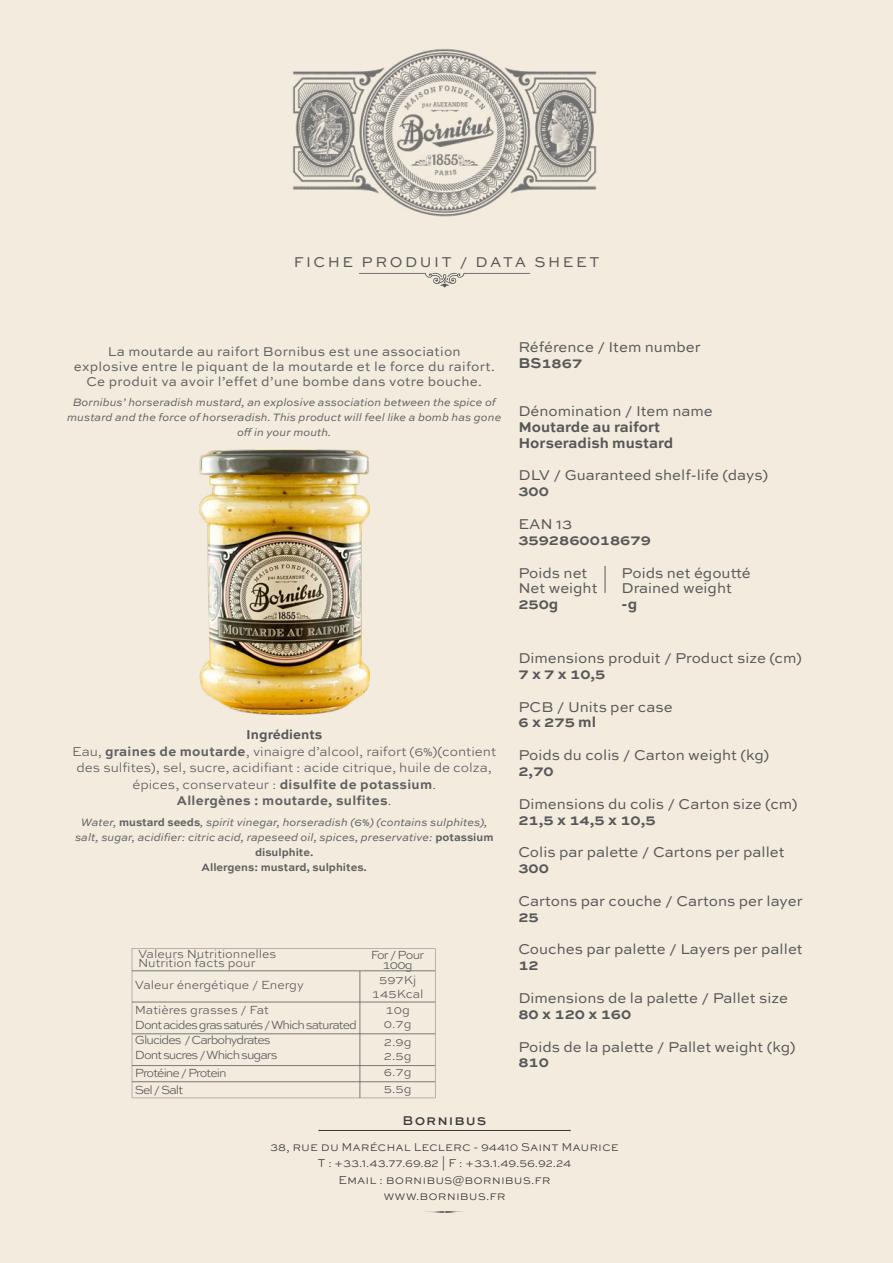
<style>
.page{position:relative;width:893px;height:1263px;background:#f2ebde}
.page>*{position:absolute;margin:0;border:0;box-sizing:border-box;transform-origin:0 0}
.t1{font:15px/15.8px "Sweet Sans Pro";color:#565758}
.t2{font:700 15px/15.8px "Sweet Sans Pro";color:#565758}
.t3{font:15px "Sweet Sans Pro";letter-spacing:.17em;color:#565758}
.t4{font:300 13.5px/16.5px "Sweet Sans Pro";color:#565758;text-align:center}
.t5{font:13.5px/15px "Sweet Sans Pro";letter-spacing:.02em;color:#5f6161;text-align:center}
.t6{font:500 13.5px "Sweet Sans Pro";letter-spacing:.075em;color:#3c3c3c}
.t7{font:300 12.45px/16.5px "Sweet Sans Pro";letter-spacing:-.02em;color:#565758}
.t8{font:300 12.45px/15.1px "Sweet Sans Pro";letter-spacing:-.08em;color:#565758}
.t9{font:300 12.45px/24.9px "Sweet Sans Pro";color:#565758}
.t10{font:300 12px/16.5px "Sweet Sans Pro";color:#3c3c3c;text-align:center}
.t11{font:italic 11.25px/15px "Sweet Sans Pro";color:#5f6161;text-align:center}
.s1{font-weight:700}
.s2{font-weight:700;color:#5f6161}
.s3{font-weight:700;font-style:normal}
</style>
<div class="page">
<svg style="left:359px;top:273px;width:171px;height:14px"></svg>
<hr style="left:319px;top:1130px;width:251px;height:1px;background:#3c3c3c">
<img style="left:292px;top:49px;width:305px;height:168px">
<svg style="left:605px;top:566px;width:1px;height:27px"></svg>
<svg style="left:132px;top:948px;width:303px;height:150px"></svg>
<img style="left:199px;top:449px;width:170px;height:266px">
<p class="t3" style="left:294px;top:251px;width:307px">FICHE PRODUIT / DATA SHEET</p>
<p class="t5" style="left:74px;top:343px;width:423px">La moutarde au raifort Bornibus est une association<br>explosive entre le piquant de la moutarde et le force du raifort.<br>Ce produit va avoir l’effet d’une bombe dans votre bouche.</p>
<p class="t11" style="left:67px;top:394px;width:436px">Bornibus’ horseradish mustard, an explosive association between the spice of mustard and the force of horseradish. This product will feel like a bomb has gone off in your mouth.</p>
<p class="t4" style="left:72px;top:726px;width:426px"><span class="s1">Ingrédients<br></span>Eau, <span class="s2">graines de moutarde</span>, vinaigre d’alcool, raifort (6%)(contient des sulfites), sel, sucre, acidifiant : acide citrique, huile de colza, épices, conservateur : <span class="s2">disulfite de potassium</span>.<br><span class="s2">Allergènes : moutarde, sulfites</span>.</p>
<p class="t11" style="left:75px;top:814px;width:420px">Water, <span class="s3">mustard seeds</span>, spirit vinegar, horseradish (6%) (contains sulphites), salt, sugar, acidifier: citric acid, rapeseed oil, spices, preservative: <span class="s3">potassium disulphite.<br>Allergens: mustard, sulphites.</span></p>
<p class="t7" style="left:138px;top:948px;width:140px;line-height:9.6px">Valeurs Nutritionnelles<br>Nutrition facts pour</p>
<p class="t9" style="left:135px;top:972px;width:170px">Valeur énergétique / Energy<br>Matières grasses / Fat</p>
<p class="t8" style="left:135px;top:1017px;width:224px">Dont acides gras saturés / Which saturated<br>Glucides / Carbohydrates<br>Dont sucres / Which sugars</p>
<p class="t7" style="left:135px;top:1064px;width:93px">Protéine / Protein<br>Sel / Salt</p>
<p class="t7" style="left:371px;top:949px;width:55px;line-height:9.6px;text-align:center">For / Pour<br>100g</p>
<p class="t9" style="left:372px;top:972px;width:53px;line-height:13.8px;text-align:center">597Kj<br>145Kcal</p>
<p class="t7" style="left:384px;top:1003px;width:29px;line-height:13.8px">10g<br>0.7g</p>
<p class="t7" style="left:384px;top:1034px;width:29px;line-height:13.8px">2.9g<br>2.5g</p>
<p class="t7" style="left:384px;top:1063px;width:29px">6.7g<br>5.5g</p>
<p class="t1" style="left:518px;top:338px;width:184px">Référence / Item number</p>
<p class="t2" style="left:518px;top:354px;width:65px">BS1867</p>
<p class="t1" style="left:518px;top:403px;width:196px">Dénomination / Item name</p>
<p class="t2" style="left:518px;top:418px;width:156px">Moutarde au raifort<br>Horseradish mustard</p>
<p class="t1" style="left:518px;top:467px;width:251px">DLV / Guaranteed shelf-life (days)</p>
<p class="t2" style="left:518px;top:482px;width:32px">300</p>
<p class="t1" style="left:518px;top:515px;width:55px">EAN 13</p>
<p class="t2" style="left:518px;top:531px;width:134px">3592860018679</p>
<p class="t1" style="left:518px;top:564px;width:81px">Poids net<br>Net weight</p>
<p class="t2" style="left:518px;top:595px;width:42px">250g</p>
<p class="t1" style="left:622px;top:564px;width:131px">Poids net égoutté<br>Drained weight</p>
<p class="t2" style="left:622px;top:595px;width:17px">-g</p>
<p class="t1" style="left:518px;top:650px;width:285px">Dimensions produit / Product size (cm)</p>
<p class="t2" style="left:518px;top:665px;width:89px">7 x 7 x 10,5</p>
<p class="t1" style="left:518px;top:698px;width:156px">PCB / Units per case</p>
<p class="t2" style="left:518px;top:714px;width:79px">6 x 275 ml</p>
<p class="t1" style="left:518px;top:747px;width:252px">Poids du colis / Carton weight (kg)</p>
<p class="t2" style="left:518px;top:762px;width:37px">2,70</p>
<p class="t1" style="left:518px;top:795px;width:281px">Dimensions du colis / Carton size (cm)</p>
<p class="t2" style="left:518px;top:811px;width:139px">21,5 x 14,5 x 10,5</p>
<p class="t1" style="left:518px;top:844px;width:268px">Colis par palette / Cartons per pallet</p>
<p class="t2" style="left:518px;top:859px;width:32px">300</p>
<p class="t1" style="left:518px;top:892px;width:286px">Cartons par couche / Cartons per layer</p>
<p class="t2" style="left:518px;top:908px;width:22px">25</p>
<p class="t1" style="left:518px;top:941px;width:286px">Couches par palette / Layers per pallet</p>
<p class="t2" style="left:518px;top:956px;width:22px">12</p>
<p class="t1" style="left:518px;top:989px;width:271px">Dimensions de la palette / Pallet size</p>
<p class="t2" style="left:518px;top:1005px;width:114px">80 x 120 x 160</p>
<p class="t1" style="left:518px;top:1038px;width:279px">Poids de la palette / Pallet weight (kg)</p>
<p class="t2" style="left:518px;top:1053px;width:32px">810</p>
<p class="t6" style="left:403px;top:1111px;width:85px">Bornibus</p>
<p class="t10" style="left:270px;top:1138px;width:350px">38, rue du Maréchal Leclerc - 94410 Saint Maurice T : +33.1.43.77.69.82 | F : +33.1.49.56.92.24<br>Email : bornibus@bornibus.fr<br>www.bornibus.fr</p>
</div>
